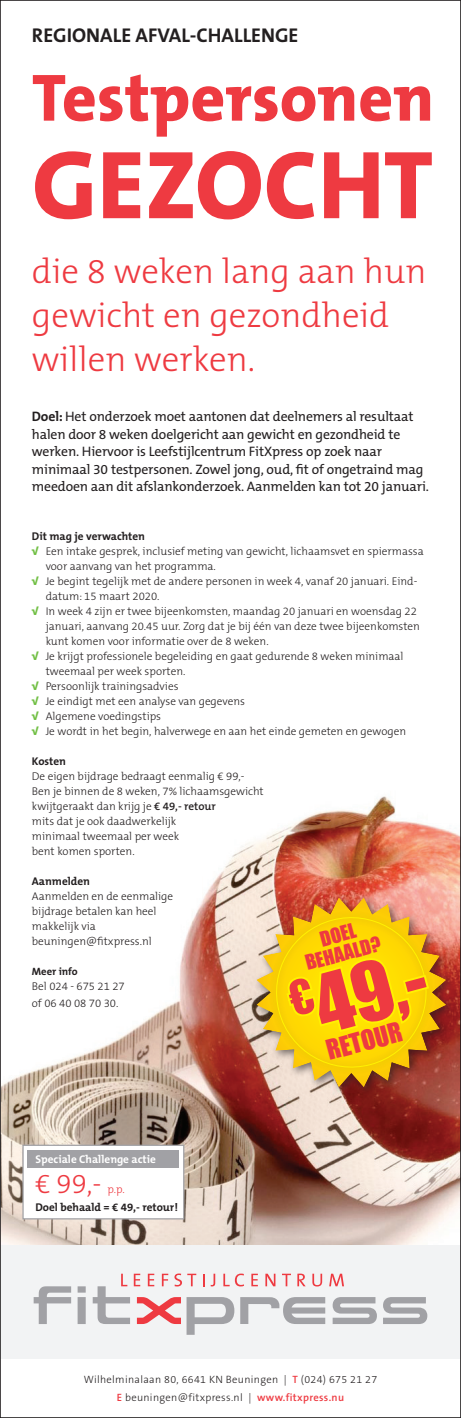
<style>
.page{position:relative;width:461px;height:1418px;background:#fff}
.page>*{position:absolute;margin:0;border:0;box-sizing:border-box;transform-origin:0 0}
.t1{font:800 97.5px "The Mix B8";color:#ee3a41}
.t2{font:75px "Impact";color:#ee3a41}
.t3{font:800 67.5px "The Mix B8";color:#ee3a41}
.t4{font:300 35px/43.8px "The Mix B3";color:#ee3a41}
.t5{font:300 27.5px "The Mix B3";color:#ee3a41}
.t6{font:25.38px "Impact";color:#ee3a41}
.t7{font:700 20px "The Mix B7";color:#231f20}
.t8{font:19.25px/19.2px "Impact";color:#ee3a41;text-align:center}
.t9{font:13.75px/17.5px "The Mix B5 Plain";letter-spacing:-.01em;color:#231f20}
.t10{font:300 11.25px/15px "The Mix B3";color:#231f20}
.t11{font:700 11.25px "The Mix B7";color:#231f20}
.t12{font:700 11.25px "The Mix B7";color:#fff}
.t13{font:300 11.25px "The Mix B3";color:#ee3a41}
.t14{font:300 10.62px/17.5px "The Sans B3";letter-spacing:.03em;color:#231f20;text-align:center}
.t15{font:700 10.62px "The Mix B7";color:#231f20}
.s1{font-family:"The Mix B7";font-weight:700}
.s2{font-family:"The Mix B8";font-weight:800;color:#71bf44}
.s3{font-family:"The Mix B6";font-weight:600}
.s4{font-family:"The Sans B6";font-weight:600;color:#ee3a41}
</style>
<div class="page">
<img style="left:2px;top:796px;width:457px;height:449px">
<img style="left:233px;top:874px;width:226px;height:236px">
<svg style="left:268px;top:909px;width:166px;height:166px;background:#dda84c"></svg>
<svg style="left:276px;top:916px;width:155px;height:152px;background:#f7d30b"></svg>
<div style="left:0;top:1245px;width:461px;height:114px;background:#f2f3f4"></div>
<svg style="left:34px;top:1286px;width:37px;height:37px"></svg>
<svg style="left:78px;top:1286px;width:8px;height:37px"></svg>
<svg style="left:383px;top:1297px;width:44px;height:26px"></svg>
<svg style="left:93px;top:1273px;width:284px;height:61px"></svg>
<div style="left:22px;top:1144px;width:162px;height:75px;background:#fff;border:1px solid #a1a1a5"></div>
<div style="left:27px;top:1150px;width:152px;height:18px;background:#a1a1a5"></div>
<h3 class="t7" style="left:32px;top:24px;width:268px">REGIONALE AFVAL-CHALLENGE</h3>
<h3 class="t3" style="left:32px;top:62px;width:403px">Testpersonen</h3>
<h1 class="t1" style="left:32px;top:133px;width:390px">Gezocht</h1>
<h3 class="t4" style="left:32px;top:250px;width:396px">die 8 weken lang aan hun gewicht en gezondheid willen werken.</h3>
<p class="t9" style="left:32px;top:408px;width:398px"><span class="s1">Doel:</span> Het onderzoek moet aantonen dat deelnemers al resultaat halen door 8 weken doelgericht aan gewicht en gezondheid te werken. Hiervoor is Leefstijlcentrum FitXpress op zoek naar minimaal 30 testpersonen. Zowel jong, oud, fit of ongetraind mag meedoen aan dit afslankonderzoek. Aanmelden kan tot 20 januari.</p>
<p class="t11" style="left:32px;top:530px;width:115px">Dit mag je verwachten</p>
<p class="t10" style="left:32px;top:544px;width:393px"><span class="s2">√</span> Een intake gesprek, inclusief meting van gewicht, lichaamsvet en spiermassa</p>
<p class="t10" style="left:46px;top:559px;width:172px">voor aanvang van het programma.</p>
<p class="t10" style="left:32px;top:574px;width:387px"><span class="s2">√</span> Je begint tegelijk met de andere personen in week 4, vanaf 20 januari. Eind-</p>
<p class="t10" style="left:46px;top:589px;width:115px">datum: 15 maart 2020.</p>
<p class="t10" style="left:32px;top:604px;width:386px"><span class="s2">√</span> In week 4 zijn er twee bijeenkomsten, maandag 20 januari en woensdag 22</p>
<p class="t10" style="left:46px;top:619px;width:376px">januari, aanvang 20.45 uur. Zorg dat je bij één van deze twee bijeenkomsten</p>
<p class="t10" style="left:46px;top:634px;width:224px">kunt komen voor informatie over de 8 weken.</p>
<p class="t10" style="left:32px;top:649px;width:373px"><span class="s2">√</span> Je krijgt professionele begeleiding en gaat gedurende 8 weken minimaal</p>
<p class="t10" style="left:46px;top:664px;width:141px">tweemaal per week sporten.</p>
<p class="t10" style="left:32px;top:679px;width:148px"><span class="s2">√</span> Persoonlijk trainingsadvies</p>
<p class="t10" style="left:32px;top:694px;width:214px"><span class="s2">√</span> Je eindigt met een analyse van gegevens</p>
<p class="t10" style="left:32px;top:709px;width:131px"><span class="s2">√</span> Algemene voedingstips</p>
<p class="t10" style="left:32px;top:724px;width:375px"><span class="s2">√</span> Je wordt in het begin, halverwege en aan het einde gemeten en gewogen</p>
<p class="t11" style="left:32px;top:755px;width:36px">Kosten</p>
<p class="t10" style="left:32px;top:769px;width:233px">De eigen bijdrage bedraagt eenmalig € 99,- Ben je binnen de 8 weken, 7% lichaamsgewicht kwijtgeraakt dan krijg je <span class="s3">€ 49,- retour<br></span>mits dat je ook daadwerkelijk<br>minimaal tweemaal per week<br>bent komen sporten.</p>
<p class="t11" style="left:32px;top:875px;width:60px">Aanmelden</p>
<p class="t10" style="left:32px;top:889px;width:143px">Aanmelden en de eenmalige bijdrage betalen kan heel makkelijk via beuningen@fitxpress.nl</p>
<p class="t15" style="left:32px;top:966px;width:47px">Meer info</p>
<p class="t10" style="left:32px;top:978px;width:94px;line-height:16.2px">Bel 024 - 675 21 27 of 06 40 08 70 30.</p>
<h3 class="t8" style="left:298px;top:934px;width:79px;rotate:-15deg">DOEL<br>BEHAALD?</h3>
<h2 class="t2" style="left:279px;top:955px;width:137px;rotate:-15deg"><sup>€</sup>49,-</h2>
<h3 class="t6" style="left:322px;top:1031px;width:79px;rotate:-15deg">RETOUR</h3>
<p class="t12" style="left:35px;top:1153px;width:122px">Speciale Challenge actie</p>
<h3 class="t5" style="left:35px;top:1169px;width:68px">€ 99,-</h3>
<p class="t13" style="left:108px;top:1183px;width:19px">p.p.</p>
<p class="t11" style="left:35px;top:1200px;width:144px">Doel behaald = € 49,- retour!</p>
<p class="t14" style="left:84px;top:1371px;width:295px">Wilhelminalaan 80, 6641 KN Beuningen | <span class="s4">T</span> (024) 675 21 27<br><span class="s4">E</span> beuningen@fitxpress.nl | <span class="s4">www.fitxpress.nu</span></p>
</div>
